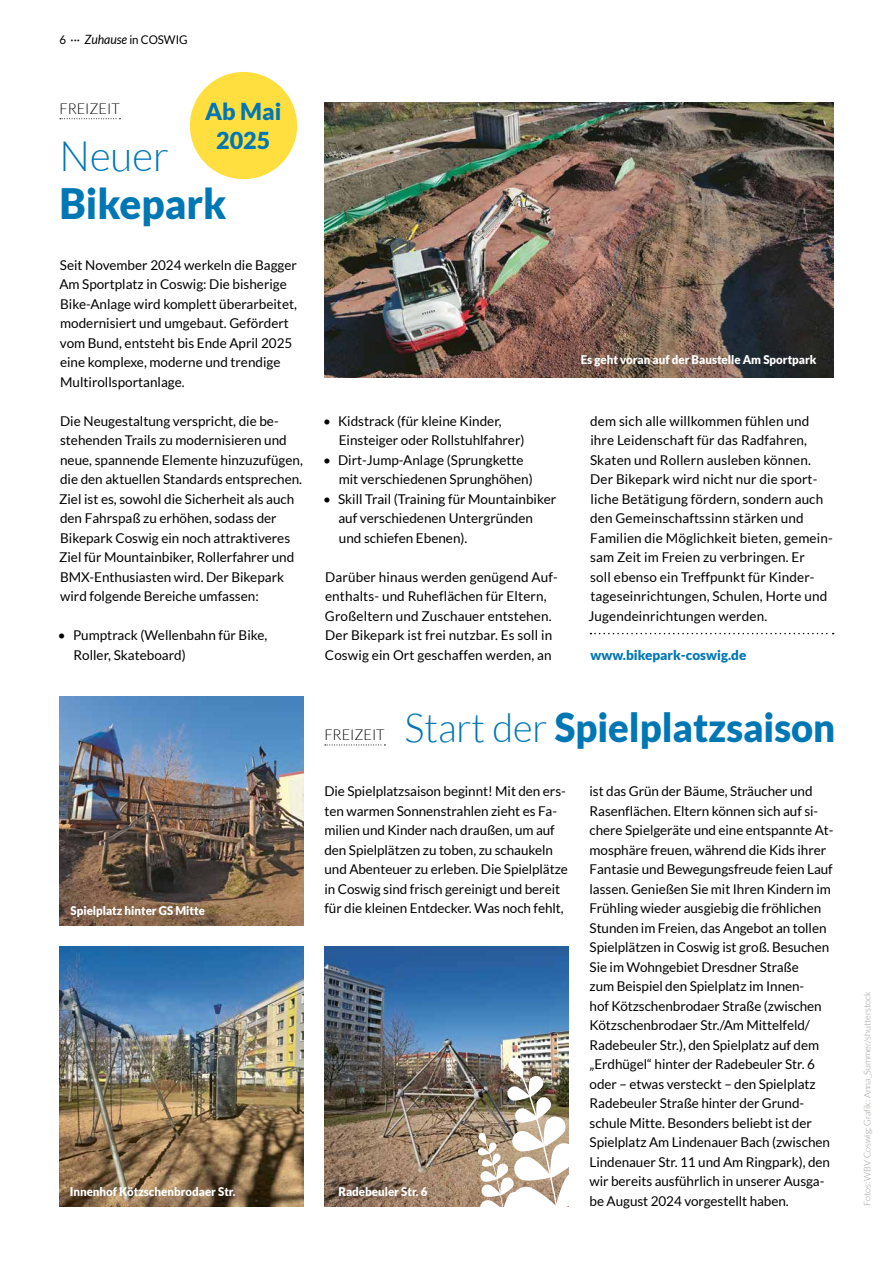
<style>
.page{position:relative;width:893px;height:1263px;background:#fff}
.page>*{position:absolute;margin:0;border:0;box-sizing:border-box;transform-origin:0 0}
.t1{font:900 42px "Lato";color:#0077b5;scale:.96 1}
.t2{font:300 42px "Lato";color:#0077b5;scale:.96 1}
.t3{font:900 39.75px "Lato";color:#0077b5;scale:.96 1}
.t4{font:900 23.4px/28.5px "Lato";color:#0077b5;text-align:center}
.t5{font:300 15px "Lato";color:#000;scale:.96 1}
.t6{font:13.5px/19.5px "Lato";color:#000}
.t7{font:900 13.5px "Lato";color:#0077b5}
.t8{font:900 12px "Lato";color:#fff;scale:.96 1}
.t9{font:12px "Lato";color:#000;scale:.96 1}
.t10{font:300 9px "Lato";color:#959490}
.s1{font-style:italic;font-size:12.75px}
.s2{font-weight:300}
</style>
<div class="page">
<svg style="left:60px;top:118px;width:60px;height:1px"></svg>
<svg style="left:590px;top:633px;width:244px;height:1px"></svg>
<svg style="left:325px;top:744px;width:60px;height:1px"></svg>
<img style="left:324px;top:102px;width:509px;height:276px">
<div style="left:190px;top:72px;width:107px;height:107px;background:#ffdf40;border-radius:50%"></div>
<img style="left:60px;top:946px;width:243px;height:260px">
<img style="left:324px;top:946px;width:244px;height:260px">
<img style="left:60px;top:696px;width:243px;height:230px">
<img style="left:478px;top:1056px;width:91px;height:151px">
<p class="t9" style="left:60px;top:33px;width:135px">6 ··· <span class="s1">Zuhause</span> in COSWIG</p>
<h3 class="t4" style="left:205px;top:97px;width:78px">Ab Mai<br>2025</h3>
<p class="t5" style="left:60px;top:101px;width:64px">FREIZEIT</p>
<h1 class="t2" style="left:60px;top:134px;width:116px">Neuer</h1>
<h1 class="t1" style="left:60px;top:179px;width:175px">Bikepark</h1>
<p class="t6" style="left:59px;top:255px;width:239px">Seit November 2024 werkeln die Bagger Am Sportplatz in Coswig: Die bisherige Bike-Anlage wird komplett überarbeitet, modernisiert und umgebaut. Gefördert vom Bund, entsteht bis Ende April 2025 eine komplexe, moderne und trendige Multirollsportanlage.</p>
<p class="t6" style="left:59px;top:411px;width:245px">Die Neugestaltung verspricht, die be&shy;stehenden Trails zu modernisieren und neue, spannende Elemente hinzuzufügen, die den aktuellen Standards entsprechen.<br>Ziel ist es, sowohl die Sicherheit als auch den Fahrspaß zu erhöhen, sodass der Bikepark Coswig ein noch attraktiveres Ziel für Mountainbiker, Rollerfahrer und BMX-Enthusiasten wird. Der Bikepark wird folgende Bereiche umfassen:</p>
<p class="t6" style="left:74px;top:625px;width:195px;text-indent:-16px">• Pumptrack (Wellenbahn für Bike,<br>Roller, Skateboard)</p>
<p class="t6" style="left:339px;top:411px;width:187px;text-indent:-16px">• Kidstrack (für kleine Kinder,<br>Einsteiger oder Rollstuhlfahrer)</p>
<p class="t6" style="left:339px;top:450px;width:196px;text-indent:-16px">• Dirt-Jump-Anlage (Sprungkette mit verschiedenen Sprunghöhen)</p>
<p class="t6" style="left:338px;top:489px;width:219px;text-indent:-15px">• Skill Trail (Training für Mountainbiker auf verschiedenen Untergründen und schiefen Ebenen).</p>
<p class="t6" style="left:325px;top:567px;width:234px">Darüber hinaus werden genügend Auf&shy;enthalts- und Ruheflächen für Eltern, Großeltern und Zuschauer entstehen.<br>Der Bikepark ist frei nutzbar. Es soll in Coswig ein Ort geschaffen werden, an</p>
<p class="t8" style="left:581px;top:352px;width:247px">Es geht voran auf der Baustelle Am Sportpark</p>
<p class="t6" style="left:588px;top:411px;width:246px">dem sich alle willkommen fühlen und ihre Leidenschaft für das Radfahren, Skaten und Rollern ausleben können.<br>Der Bikepark wird nicht nur die sport&shy;liche Betätigung fördern, sondern auch den Gemeinschaftssinn stärken und Familien die Möglichkeit bieten, gemein&shy;sam Zeit im Freien zu verbringen. Er<br>soll ebenso ein Treffpunkt für Kinder&shy;tageseinrichtungen, Schulen, Horte und Jugendeinrichtungen werden.</p>
<p class="t7" style="left:590px;top:647px;width:157px">www.bikepark-coswig.de</p>
<p class="t5" style="left:324px;top:727px;width:64px">FREIZEIT</p>
<h2 class="t3" style="left:405px;top:704px;width:450px"><span class="s2">Start der</span> Spielplatzsaison</h2>
<p class="t6" style="left:324px;top:782px;width:245px">Die Spielplatzsaison beginnt! Mit den ers&shy;ten warmen Sonnenstrahlen zieht es Fa&shy;milien und Kinder nach draußen, um auf den Spielplätzen zu toben, zu schaukeln und Abenteuer zu erleben. Die Spielplätze in Coswig sind frisch gereinigt und bereit für die kleinen Entdecker. Was noch fehlt,</p>
<p class="t6" style="left:590px;top:782px;width:245px">ist das Grün der Bäume, Sträucher und Rasenflächen. Eltern können sich auf si&shy;chere Spielgeräte und eine entspannte At&shy;mosphäre freuen, während die Kids ihrer Fantasie und Bewegungsfreude feien Lauf lassen. Genießen Sie mit Ihren Kindern im Frühling wieder ausgiebig die fröhlichen Stunden im Freien, das Angebot an tollen Spielplätzen in Coswig ist groß. Besuchen Sie im Wohngebiet Dresdner Straße<br>zum Beispiel den Spielplatz im Innen-<br>hof Kötzschenbrodaer Straße (zwischen Kötzschenbrodaer Str./Am Mittelfeld/ Radebeuler Str.), den Spielplatz auf dem „Erdhügel“ hinter der Radebeuler Str. 6 oder – etwas versteckt – den Spielplatz Radebeuler Straße hinter der Grund&shy;schule Mitte. Besonders beliebt ist der Spielplatz Am Lindenauer Bach (zwischen Lindenauer Str. 11 und Am Ringpark), den wir bereits ausführlich in unserer Ausga&shy;be August 2024 vorgestellt haben.</p>
<p class="t8" style="left:71px;top:904px;width:141px">Spielplatz hinter GS Mitte</p>
<p class="t8" style="left:70px;top:1185px;width:174px">Innenhof Kötzschenbrodaer Str.</p>
<p class="t8" style="left:338px;top:1185px;width:94px">Radebeuler Str. 6</p>
<p class="t10" style="left:862px;top:1206px;width:216px;rotate:-90deg">Fotos: WBV Coswig; Grafik: Anna_Summer/shutterstock</p>
</div>
